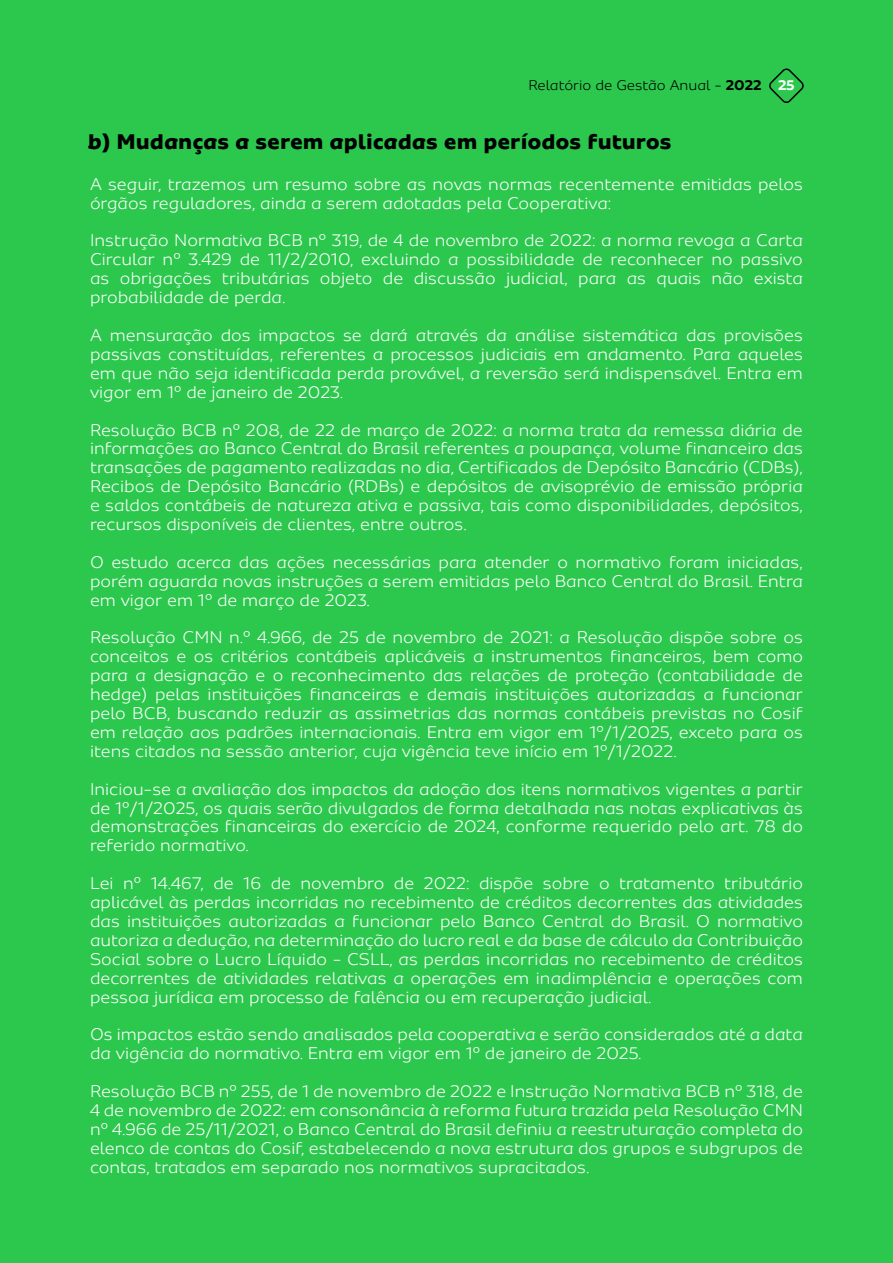
<style>
.page{position:relative;width:893px;height:1263px;background:#2cc84d}
.page>*{position:absolute;margin:0;border:0;box-sizing:border-box;transform-origin:0 0}
.t1{font:800 22.5px "Sua";color:#000}
.t2{font:300 18px/18.9px "Sua";color:#fff;text-align:justify}
.t3{font:300 15px "Sua";color:#000}
.s1{font-weight:700}
.s2{font-weight:700;color:#fff}
</style>
<div class="page">
<svg style="left:769px;top:68px;width:35px;height:35px"></svg>
<p class="t3" style="left:528px;top:77px;width:268px">Relatório de Gestão Anual - <span class="s1">2022</span> <span class="s2">25</span></p>
<p class="t1" style="left:88px;top:127px;width:586px">b) Mudanças a serem aplicadas em períodos futuros</p>
<p class="t2" style="left:90px;top:174px;width:714px">A seguir, trazemos um resumo sobre as novas normas recentemente emitidas pelos órgãos reguladores, ainda a serem adotadas pela Cooperativa:</p>
<p class="t2" style="left:90px;top:231px;width:714px">Instrução Normativa BCB nº 319, de 4 de novembro de 2022: a norma revoga a Carta Circular nº 3.429 de 11/2/2010, excluindo a possibilidade de reconhecer no passivo as obrigações tributárias objeto de discussão judicial, para as quais não exista probabilidade de perda.</p>
<p class="t2" style="left:90px;top:325px;width:714px">A mensuração dos impactos se dará através da análise sistemática das provisões passivas constituídas, referentes a processos judiciais em andamento. Para aqueles em que não seja identificada perda provável, a reversão será indispensável. Entra em vigor em 1º de janeiro de 2023.</p>
<p class="t2" style="left:90px;top:420px;width:714px">Resolução BCB nº 208, de 22 de março de 2022: a norma trata da remessa diária de informações ao Banco Central do Brasil referentes a poupança, volume financeiro das transações de pagamento realizadas no dia, Certificados de Depósito Bancário (CDBs), Recibos de Depósito Bancário (RDBs) e depósitos de avisoprévio de emissão própria e saldos contábeis de natureza ativa e passiva, tais como disponibilidades, depósitos, recursos disponíveis de clientes, entre outros.</p>
<p class="t2" style="left:90px;top:552px;width:714px">O estudo acerca das ações necessárias para atender o normativo foram iniciadas, porém aguarda novas instruções a serem emitidas pelo Banco Central do Brasil. Entra em vigor em 1º de março de 2023.</p>
<p class="t2" style="left:90px;top:628px;width:714px">Resolução CMN n.º 4.966, de 25 de novembro de 2021: a Resolução dispõe sobre os conceitos e os critérios contábeis aplicáveis a instrumentos financeiros, bem como para a designação e o reconhecimento das relações de proteção (contabilidade de hedge) pelas instituições financeiras e demais instituições autorizadas a funcionar pelo BCB, buscando reduzir as assimetrias das normas contábeis previstas no Cosif em relação aos padrões internacionais. Entra em vigor em 1º/1/2025, exceto para os itens citados na sessão anterior, cuja vigência teve início em 1º/1/2022.</p>
<p class="t2" style="left:90px;top:779px;width:714px">Iniciou-se a avaliação dos impactos da adoção dos itens normativos vigentes a partir de 1º/1/2025, os quais serão divulgados de forma detalhada nas notas explicativas às demonstrações financeiras do exercício de 2024, conforme requerido pelo art. 78 do referido normativo.</p>
<p class="t2" style="left:90px;top:874px;width:714px">Lei nº 14.467, de 16 de novembro de 2022: dispõe sobre o tratamento tributário aplicável às perdas incorridas no recebimento de créditos decorrentes das atividades das instituições autorizadas a funcionar pelo Banco Central do Brasil. O normativo autoriza a dedução, na determinação do lucro real e da base de cálculo da Contribuição Social sobre o Lucro Líquido - CSLL, as perdas incorridas no recebimento de créditos decorrentes de atividades relativas a operações em inadimplência e operações com pessoa jurídica em processo de falência ou em recuperação judicial.</p>
<p class="t2" style="left:90px;top:1025px;width:714px">Os impactos estão sendo analisados pela cooperativa e serão considerados até a data da vigência do normativo. Entra em vigor em 1º de janeiro de 2025.</p>
<p class="t2" style="left:90px;top:1081px;width:714px">Resolução BCB nº 255, de 1 de novembro de 2022 e Instrução Normativa BCB nº 318, de 4 de novembro de 2022: em consonância à reforma futura trazida pela Resolução CMN nº 4.966 de 25/11/2021, o Banco Central do Brasil definiu a reestruturação completa do elenco de contas do Cosif, estabelecendo a nova estrutura dos grupos e subgrupos de contas, tratados em separado nos normativos supracitados.</p>
</div>
